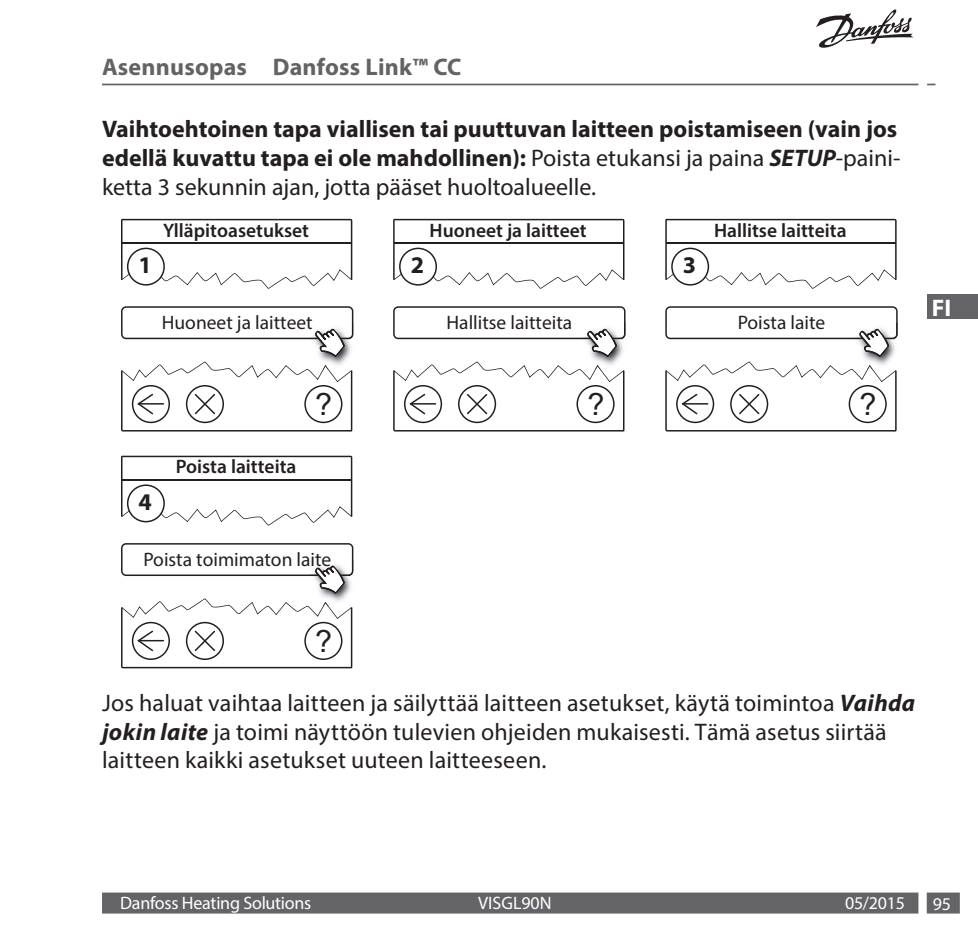
<style>
.page{position:relative;width:978px;height:936px;background:#fff}
.page>*{position:absolute;margin:0;border:0;box-sizing:border-box;transform-origin:0 0}
.t1{font:30.6px "Arial";color:#231f20}
.Mellem{font:700 24px/28.8px "Myriad Pro";color:#231f20}
.Body{font:24px/28.8px "Myriad Pro";letter-spacing:.005em;color:#231f20}
.t2{font:700 24px "Myriad Pro";letter-spacing:.01em;color:#636366}
.t3{font:700 24px "Myriad Pro";color:#fff}
.t4{font:600 19.5px "Myriad Pro";color:#231f20}
.t5{font:19.5px "Myriad Pro";color:#231f20}
.t6{font:18px "Myriad Pro";letter-spacing:-.015em;color:#fff}
.t7{font:18px "Myriad Pro";letter-spacing:.005em;color:#fff}
.s1{font-weight:400}
.s2{font-style:italic}
.s3{font-weight:700;font-style:italic}
</style>
<div class="page">
<hr style="left:102px;top:84px;width:816px;height:1px;background:#646467">
<svg style="left:816px;top:9px;width:98px;height:39px"></svg>
<div style="left:102px;top:892px;width:816px;height:21px;background:#646467"></div>
<div style="left:927px;top:892px;width:33px;height:21px;background:#646467"></div>
<div style="left:927px;top:294px;width:51px;height:25px;background:#646467"></div>
<svg style="left:121px;top:219px;width:231px;height:70px"></svg>
<img style="left:353px;top:322px;width:1px;height:14px">
<svg style="left:121px;top:306px;width:232px;height:125px"></svg>
<svg style="left:393px;top:219px;width:231px;height:70px"></svg>
<img style="left:625px;top:322px;width:1px;height:14px">
<svg style="left:393px;top:306px;width:232px;height:125px"></svg>
<svg style="left:665px;top:219px;width:232px;height:70px"></svg>
<svg style="left:665px;top:306px;width:233px;height:125px"></svg>
<svg style="left:121px;top:455px;width:231px;height:70px"></svg>
<img style="left:353px;top:559px;width:1px;height:14px">
<svg style="left:121px;top:543px;width:232px;height:125px"></svg>
<p class="t2" style="left:102px;top:51px;width:361px">Asennusopas Danfoss Link™ CC</p>
<p class="Mellem" style="left:102px;top:114px;width:800px">Vaihtoehtoinen tapa viallisen tai puuttuvan laitteen poistamiseen (vain jos edellä kuvattu tapa ei ole mahdollinen): <span class="s1">Poista etukansi ja paina</span> <span class="s2">SETUP</span><span class="s1">-paini&shy;ketta 3 sekunnin ajan, jotta pääset huoltoalueelle.</span></p>
<p class="Mellem" style="left:139px;top:249px;width:15px">1</p>
<p class="t4" style="left:163px;top:218px;width:148px">Ylläpitoasetukset</p>
<p class="t5" style="left:162px;top:310px;width:152px">Huoneet ja laitteet</p>
<p class="Mellem" style="left:139px;top:486px;width:15px">4</p>
<p class="t4" style="left:176px;top:454px;width:122px">Poista laitteita</p>
<p class="t1" style="left:315px;top:384px;width:19px">?</p>
<p class="t5" style="left:143px;top:547px;width:189px">Poista toimimaton laite</p>
<p class="Mellem" style="left:411px;top:249px;width:15px">2</p>
<p class="t4" style="left:430px;top:218px;width:159px">Huoneet ja laitteet</p>
<p class="t5" style="left:447px;top:310px;width:127px">Hallitse laitteita</p>
<p class="t1" style="left:587px;top:384px;width:19px">?</p>
<p class="Mellem" style="left:683px;top:249px;width:15px">3</p>
<p class="t4" style="left:714px;top:218px;width:134px">Hallitse laitteita</p>
<p class="t5" style="left:738px;top:310px;width:89px">Poista laite</p>
<p class="t1" style="left:859px;top:384px;width:19px">?</p>
<p class="t3" style="left:932px;top:292px;width:21px">FI</p>
<p class="t1" style="left:315px;top:621px;width:19px">?</p>
<p class="Body" style="left:102px;top:688px;width:815px">Jos haluat vaihtaa laitteen ja säilyttää laitteen asetukset, käytä toimintoa <span class="s3">Vaihda jokin laite</span> ja toimi näyttöön tulevien ohjeiden mukaisesti. Tämä asetus siirtää laitteen kaikki asetukset uuteen laitteeseen.</p>
<p class="t6" style="left:120px;top:892px;width:193px">Danfoss Heating Solutions</p>
<p class="t7" style="left:478px;top:892px;width:75px">VISGL90N</p>
<p class="t6" style="left:845px;top:892px;width:61px">05/2015</p>
<p class="t6" style="left:933px;top:892px;width:20px">95</p>
</div>
